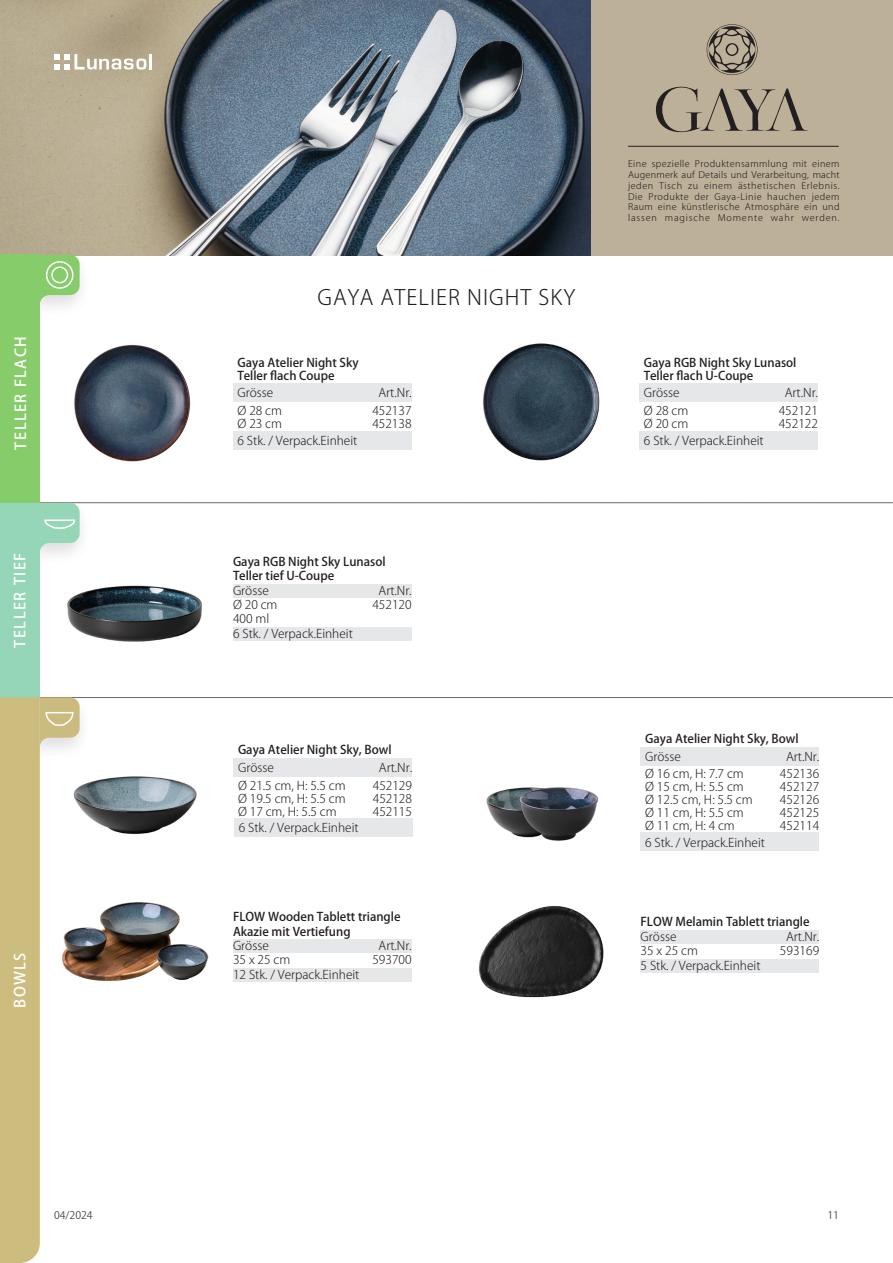
<style>
.page{position:relative;width:893px;height:1263px;background:#fff}
.page>*{position:absolute;margin:0;border:0;box-sizing:border-box;transform-origin:0 0}
.t1{font:300 21px "Koz Go Pr 6 N";letter-spacing:.05em;color:#201d1e}
.t2{font:500 15px "Koz Go Pr 6 N";letter-spacing:.1em;color:#fff}
.Odd{font:300 12px "Koz Go Pr 6 N";color:#231f20}
.Even{font:500 12px/14.4px "Koz Go Pr 6 N";color:#231f20}
.Even-2{font:300 12px "Koz Go Pr 6 N";color:#231f20}
.t3{font:10.5px "Koz Go Pr 6 N";color:#4d4d4c}
.t4{font:300 9px/10.8px "Koz Go Pr 6 N";letter-spacing:.09em;color:#231f20;text-align:justify}
</style>
<div class="page">
<div style="left:589px;top:0;width:304px;height:255px;background:#bcb098"></div>
<img style="left:0;top:0;width:590px;height:255px">
<hr style="left:628px;top:146px;width:211px;height:1px;background:#231f20">
<svg style="left:655px;top:86px;width:153px;height:47px"></svg>
<svg style="left:706px;top:24px;width:51px;height:51px"></svg>
<hr style="left:149px;top:54px;width:3px;height:15px;background:#fff">
<svg style="left:54px;top:54px;width:92px;height:15px"></svg>
<img style="left:67px;top:585px;width:135px;height:57px">
<div style="left:233px;top:584px;width:179px;height:13px;background:#e6e7e9"></div>
<div style="left:233px;top:627px;width:179px;height:13px;background:#e6e7e9"></div>
<div style="left:233px;top:384px;width:179px;height:18px;background:#e6e7e9"></div>
<div style="left:233px;top:431px;width:179px;height:18px;background:#e6e7e9"></div>
<img style="left:74px;top:344px;width:117px;height:118px">
<svg style="left:40px;top:502px;width:853px;height:51px"></svg>
<div style="left:0;top:503px;width:40px;height:195px;background:#94d6b5"></div>
<div style="left:23px;top:691px;width:69px;height:74px;background:#231f20;opacity:.15"></div>
<svg style="left:0;top:697px;width:893px;height:566px"></svg>
<div style="left:23px;top:249px;width:69px;height:73px;background:#231f20;opacity:.15"></div>
<svg style="left:40px;top:255px;width:40px;height:50px;background:#a3d58e"></svg>
<div style="left:51px;top:266px;width:17px;height:17px;border:2px solid #fff;border-radius:50%"></div>
<div style="left:46px;top:261px;width:28px;height:28px;border:2px solid #fff;border-radius:50%"></div>
<div style="left:0;top:255px;width:40px;height:248px;background:#87cc6a"></div>
<div style="left:639px;top:384px;width:179px;height:18px;background:#e6e7e9"></div>
<div style="left:639px;top:431px;width:179px;height:18px;background:#e6e7e9"></div>
<img style="left:483px;top:343px;width:117px;height:118px">
<div style="left:233px;top:939px;width:179px;height:14px;background:#e6e7e9"></div>
<div style="left:233px;top:968px;width:179px;height:13px;background:#e6e7e9"></div>
<img style="left:58px;top:895px;width:154px;height:91px">
<div style="left:641px;top:930px;width:178px;height:13px;background:#e6e7e9"></div>
<div style="left:641px;top:959px;width:178px;height:13px;background:#e6e7e9"></div>
<img style="left:474px;top:900px;width:134px;height:103px">
<p class="t2" style="left:12px;top:450px;width:115px;rotate:-90deg">TELLER FLACH</p>
<p class="t2" style="left:12px;top:648px;width:97px;rotate:-90deg">TELLER TIEF</p>
<p class="t2" style="left:12px;top:1008px;width:57px;rotate:-90deg">BOWLS</p>
<p class="t1" style="left:318px;top:285px;width:259px">GAYA ATELIER NIGHT SKY</p>
<p class="Even" style="left:238px;top:355px;width:122px">Gaya Atelier Night Sky</p>
<p class="Even" style="left:238px;top:369px;width:99px">Teller flach Coupe</p>
<p class="Odd" style="left:238px;top:386px;width:37px">Grösse</p>
<p class="Odd" style="left:238px;top:404px;width:46px">Ø 28 cm</p>
<p class="Odd" style="left:238px;top:417px;width:46px">Ø 23 cm</p>
<p class="Even-2" style="left:238px;top:434px;width:121px">6 Stk. / Verpack.Einheit</p>
<p class="Odd" style="left:378px;top:386px;width:35px">Art.Nr.</p>
<p class="Odd" style="left:372px;top:404px;width:41px">452137</p>
<p class="Odd" style="left:372px;top:417px;width:41px">452138</p>
<p class="Even" style="left:233px;top:554px;width:154px">Gaya RGB Night Sky Lunasol<br>Teller tief U-Coupe</p>
<p class="Odd" style="left:233px;top:583px;width:37px">Grösse</p>
<p class="Odd" style="left:378px;top:584px;width:35px">Art.Nr.</p>
<p class="Even-2" style="left:233px;top:598px;width:46px">Ø 20 cm</p>
<p class="Odd" style="left:372px;top:598px;width:41px">452120</p>
<p class="Even-2" style="left:233px;top:612px;width:38px">400 ml</p>
<p class="Odd" style="left:233px;top:627px;width:121px">6 Stk. / Verpack.Einheit</p>
<p class="Even" style="left:238px;top:743px;width:155px">Gaya Atelier Night Sky, Bowl</p>
<p class="Odd" style="left:379px;top:761px;width:35px">Art.Nr.</p>
<p class="Odd" style="left:373px;top:779px;width:41px">452129</p>
<p class="Odd" style="left:373px;top:791px;width:41px">452128</p>
<p class="Odd" style="left:373px;top:804px;width:41px">452115</p>
<p class="Odd" style="left:238px;top:761px;width:37px">Grösse</p>
<p class="Odd" style="left:238px;top:779px;width:109px">Ø 21.5 cm, H: 5.5 cm</p>
<p class="Odd" style="left:238px;top:791px;width:109px">Ø 19.5 cm, H: 5.5 cm</p>
<p class="Odd" style="left:238px;top:804px;width:100px">Ø 17 cm, H: 5.5 cm</p>
<p class="Even-2" style="left:239px;top:821px;width:121px">6 Stk. / Verpack.Einheit</p>
<p class="Even" style="left:233px;top:910px;width:169px">FLOW Wooden Tablett triangle<br>Akazie mit Vertiefung</p>
<p class="Odd" style="left:233px;top:939px;width:37px">Grösse</p>
<p class="Odd" style="left:378px;top:939px;width:35px">Art.Nr.</p>
<p class="Even-2" style="left:233px;top:953px;width:59px">35 x 25 cm</p>
<p class="Odd" style="left:372px;top:953px;width:41px">593700</p>
<p class="Odd" style="left:233px;top:968px;width:128px">12 Stk. / Verpack.Einheit</p>
<p class="t4" style="left:628px;top:159px;width:213px">Eine spezielle Produktensammlung mit einem Augenmerk auf Details und Verarbeitung, macht jeden Tisch zu einem ästhetischen Erlebnis.<br>Die Produkte der Gaya-Linie hauchen jedem Raum eine künstlerische Atmosphäre ein und lassen magische Momente wahr werden.</p>
<p class="Even" style="left:644px;top:355px;width:154px">Gaya RGB Night Sky Lunasol</p>
<p class="Even" style="left:644px;top:369px;width:111px">Teller flach U-Coupe</p>
<p class="Odd" style="left:785px;top:386px;width:35px">Art.Nr.</p>
<p class="Odd" style="left:779px;top:404px;width:41px">452121</p>
<p class="Odd" style="left:779px;top:417px;width:41px">452122</p>
<p class="Odd" style="left:644px;top:386px;width:37px">Grösse</p>
<p class="Odd" style="left:644px;top:404px;width:46px">Ø 28 cm</p>
<p class="Odd" style="left:644px;top:417px;width:46px">Ø 20 cm</p>
<p class="Even-2" style="left:644px;top:434px;width:121px">6 Stk. / Verpack.Einheit</p>
<p class="Even" style="left:645px;top:731px;width:155px">Gaya Atelier Night Sky, Bowl</p>
<p class="Odd" style="left:786px;top:749px;width:35px">Art.Nr.</p>
<p class="Odd" style="left:780px;top:779px;width:41px">452127</p>
<p class="Odd" style="left:645px;top:749px;width:37px">Grösse</p>
<p class="Odd" style="left:645px;top:767px;width:100px">Ø 16 cm, H: 7.7 cm</p>
<p class="Odd" style="left:645px;top:792px;width:109px">Ø 12.5 cm, H: 5.5 cm</p>
<p class="Odd" style="left:645px;top:805px;width:100px">Ø 11 cm, H: 5.5 cm</p>
<p class="Odd" style="left:645px;top:818px;width:91px">Ø 11 cm, H: 4 cm</p>
<p class="Even-2" style="left:645px;top:835px;width:121px">6 Stk. / Verpack.Einheit</p>
<p class="Odd" style="left:780px;top:767px;width:41px">452136</p>
<p class="Odd" style="left:780px;top:792px;width:41px">452126</p>
<p class="Odd" style="left:780px;top:805px;width:41px">452125</p>
<p class="Odd" style="left:780px;top:818px;width:41px">452114</p>
<p class="Odd" style="left:645px;top:779px;width:100px">Ø 15 cm, H: 5.5 cm</p>
<p class="Even" style="left:641px;top:915px;width:171px">FLOW Melamin Tablett triangle</p>
<p class="Odd" style="left:641px;top:930px;width:37px">Grösse</p>
<p class="Odd" style="left:786px;top:930px;width:35px">Art.Nr.</p>
<p class="Even-2" style="left:641px;top:944px;width:59px">35 x 25 cm</p>
<p class="Odd" style="left:780px;top:944px;width:41px">593169</p>
<p class="Odd" style="left:641px;top:958px;width:121px">5 Stk. / Verpack.Einheit</p>
<p class="t3" style="left:54px;top:1209px;width:40px">04/2024</p>
<p class="t3" style="left:827px;top:1209px;width:13px">11</p>
</div>
